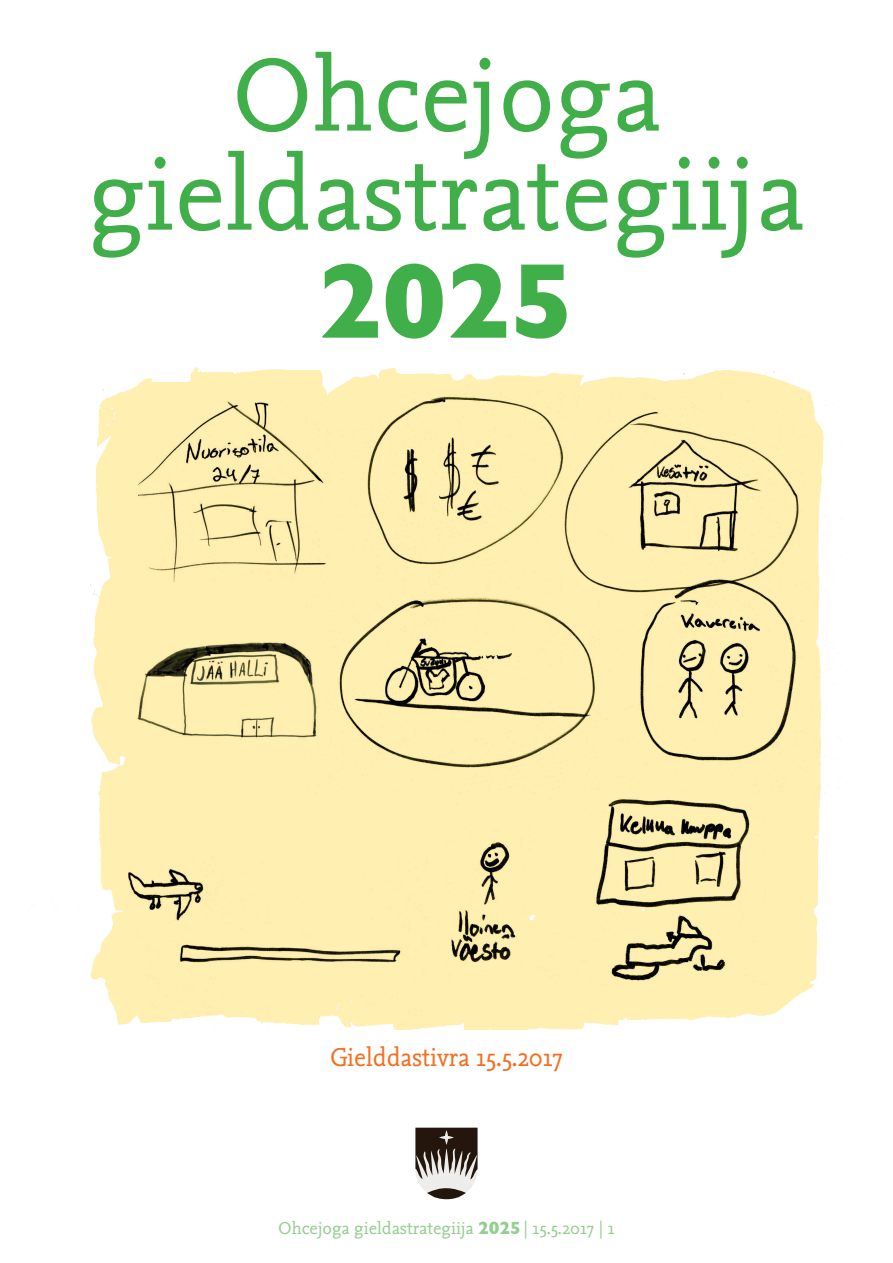
<style>
.page{position:relative;width:893px;height:1263px;background:#fff}
.page>*{position:absolute;margin:0;border:0;box-sizing:border-box;transform-origin:0 0}
.t1{font:108px/99px "Nexus Mix Pro";color:#40ae49;text-align:center}
.t2{font:700 108px "Gill Sans";color:#40ae49}
.t3{font:27px "Nexus Mix Pro";color:#f36e21;scale:.94 1}
.t4{font:18px "Nexus Mix Pro";color:#95ce90}
.s1{font-family:"Gill Sans";font-weight:700}
</style>
<div class="page">
<img style="left:90px;top:367px;width:730px;height:662px">
<svg style="left:415px;top:1128px;width:63px;height:71px;background:#7e7670"></svg>
<img style="left:138px;top:390px;width:166px;height:192px">
<img style="left:447px;top:794px;width:318px;height:191px">
<img style="left:130px;top:633px;width:174px;height:112px">
<img style="left:304px;top:390px;width:538px;height:404px">
<img style="left:28px;top:854px;width:412px;height:175px">
<h1 class="t1" style="left:88px;top:40px;width:718px">Ohcejoga gieldastrategiija</h1>
<h1 class="t2" style="left:318px;top:215px;width:258px">2025</h1>
<h2 class="t3" style="left:330px;top:1037px;width:249px">Gielddastivra 15.5.2017</h2>
<p class="t4" style="left:278px;top:1214px;width:338px">Ohcejoga gieldastrategiija <span class="s1">2025</span>| 15.5.2017 | 1</p>
</div>
